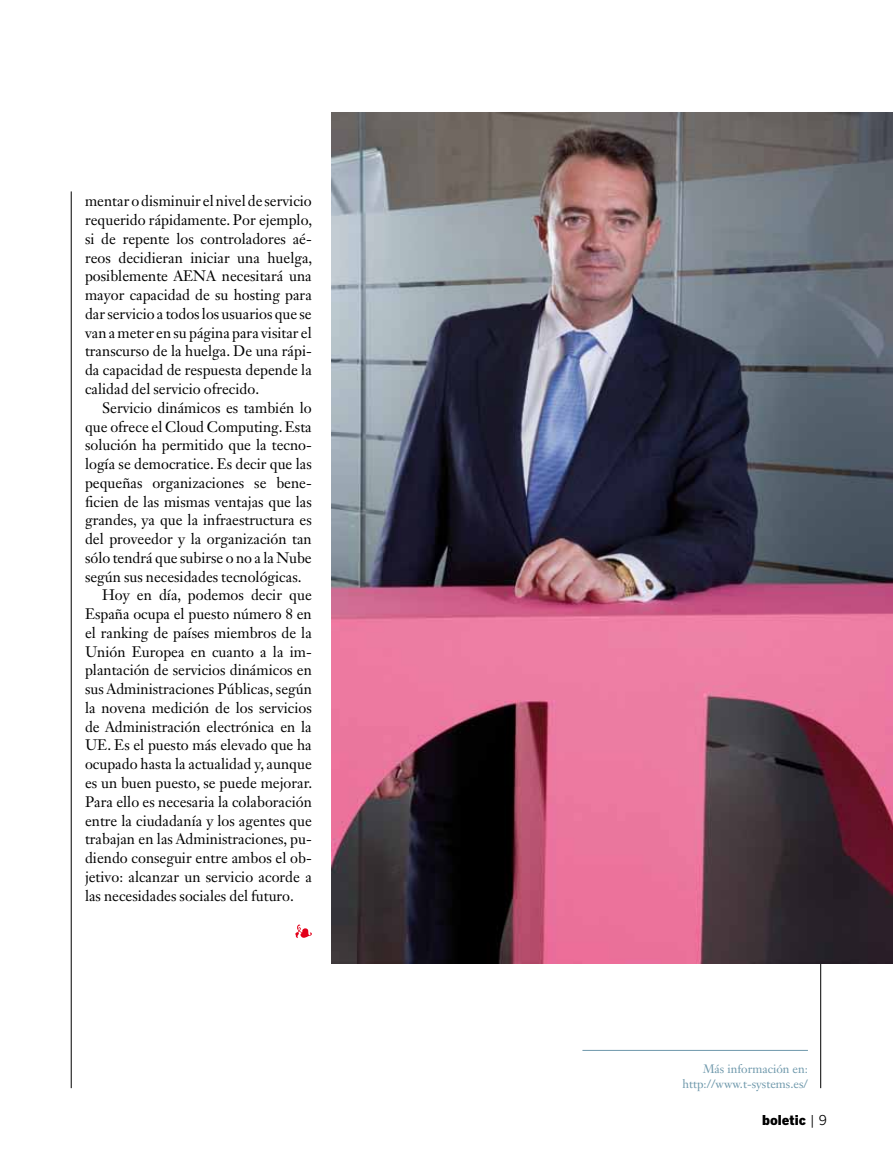
<style>
.page{position:relative;width:893px;height:1170px;background:#fff}
.page>*{position:absolute;margin:0;border:0;box-sizing:border-box;transform-origin:0 0}
.t1{font:15px/18.8px "Janson Text LT Std";color:#000;text-align:justify}
.t2{font:900 13.5px "Benton Gothic";color:#000}
.t3{font:12px/15px "Janson Text LT Std";color:#6e98ab;text-align:right}
.s1{font-weight:400}
</style>
<div class="page">
<hr style="left:71px;top:191px;width:1px;height:897px;background:#000">
<hr style="left:820px;top:191px;width:1px;height:897px;background:#000">
<svg style="left:295px;top:924px;width:17px;height:14px"></svg>
<img style="left:332px;top:113px;width:561px;height:850px">
<hr style="left:582px;top:1050px;width:226px;height:1px;background:#6e98ab">
<p class="t1" style="left:85px;top:192px;width:229px">mentar o disminuir el nivel de servicio requerido rápidamente. Por ejemplo, si de repente los controladores aé&shy;reos decidieran iniciar una huelga, posiblemente AENA necesitará una mayor capacidad de su hosting para dar servicio a todos los usuarios que se van a meter en su página para visitar el transcurso de la huelga. De una rápi&shy;da capacidad de respuesta depende la calidad del servicio ofrecido.</p>
<p class="t1" style="left:102px;top:398px;width:211px">Servicio dinámicos es también lo</p>
<p class="t1" style="left:85px;top:417px;width:228px">que ofrece el Cloud Computing. Esta</p>
<p class="t1" style="left:85px;top:435px;width:228px">solución ha permitido que la tecno-</p>
<p class="t1" style="left:85px;top:454px;width:228px">logía se democratice. Es decir que las</p>
<p class="t1" style="left:85px;top:473px;width:228px">pequeñas organizaciones se bene-</p>
<p class="t1" style="left:85px;top:492px;width:228px">ficien de las mismas ventajas que las</p>
<p class="t1" style="left:85px;top:510px;width:228px">grandes, ya que la infraestructura es</p>
<p class="t1" style="left:85px;top:529px;width:228px">del proveedor y la organización tan</p>
<p class="t1" style="left:85px;top:548px;width:228px">sólo tendrá que subirse o no a la Nube</p>
<p class="t1" style="left:85px;top:567px;width:218px">según sus necesidades tecnológicas.</p>
<p class="t1" style="left:102px;top:585px;width:211px">Hoy en día, podemos decir que</p>
<p class="t1" style="left:85px;top:604px;width:228px">España ocupa el puesto número 8 en</p>
<p class="t1" style="left:85px;top:623px;width:228px">el ranking de países miembros de la</p>
<p class="t1" style="left:85px;top:642px;width:228px">Unión Europea en cuanto a la im-</p>
<p class="t1" style="left:85px;top:660px;width:228px">plantación de servicios dinámicos en</p>
<p class="t1" style="left:85px;top:679px;width:228px">sus Administraciones Públicas, según</p>
<p class="t1" style="left:85px;top:698px;width:228px">la novena medición de los servicios</p>
<p class="t1" style="left:85px;top:717px;width:228px">de Administración electrónica en la</p>
<p class="t1" style="left:85px;top:735px;width:228px">UE. Es el puesto más elevado que ha</p>
<p class="t1" style="left:85px;top:754px;width:228px">ocupado hasta la actualidad y, aunque</p>
<p class="t1" style="left:85px;top:773px;width:229px">es un buen puesto, se puede mejorar.</p>
<p class="t1" style="left:85px;top:792px;width:228px">Para ello es necesaria la colaboración</p>
<p class="t1" style="left:85px;top:810px;width:228px">entre la ciudadanía y los agentes que</p>
<p class="t1" style="left:85px;top:829px;width:228px">trabajan en las Administraciones, pu-</p>
<p class="t1" style="left:85px;top:848px;width:228px">diendo conseguir entre ambos el ob-</p>
<p class="t1" style="left:85px;top:867px;width:228px">jetivo: alcanzar un servicio acorde a</p>
<p class="t1" style="left:85px;top:885px;width:210px">las necesidades sociales del futuro.</p>
<p class="t3" style="left:682px;top:1061px;width:127px">Más información en: http://www.t-systems.es/</p>
<p class="t2" style="left:762px;top:1111px;width:66px">boletic <span class="s1">| 9</span></p>
</div>
